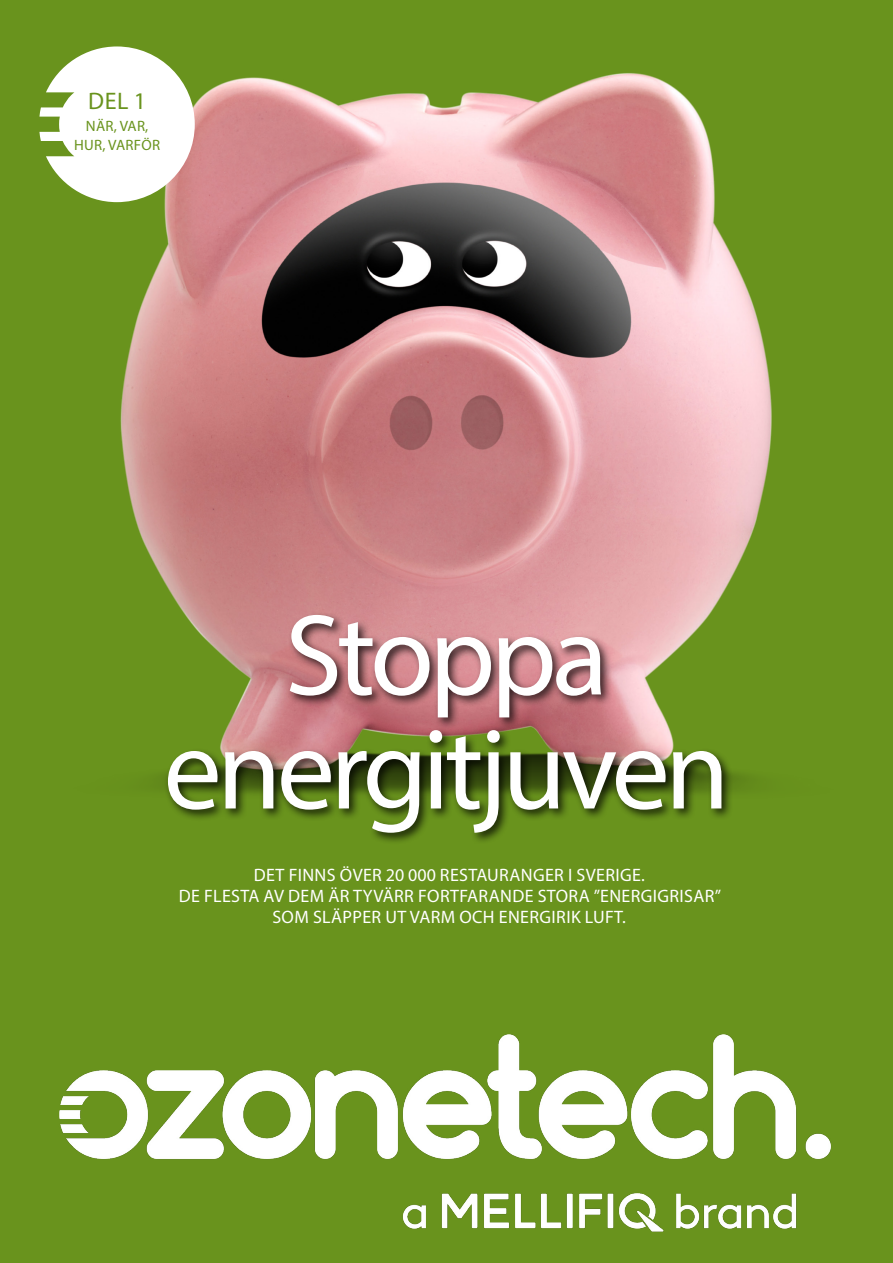
<style>
.page{position:relative;width:893px;height:1263px;background:#fff}
.page>*{position:absolute;margin:0;border:0;box-sizing:border-box;transform-origin:0 0}
.t1{font:116.1px/114px "Myriad Pro";letter-spacing:-.04em;color:#fff;text-align:center}
.t2{font:24px "Myriad Pro";color:#69931d}
.t3{font:18px/21px "Myriad Pro";letter-spacing:.02em;color:#fff;text-align:center}
.t4{font:15px/19.5px "Myriad Pro";letter-spacing:.02em;color:#69931d;text-align:center}
</style>
<div class="page">
<div style="left:1px;top:0;width:892px;height:1263px;background:#69931d"></div>
<img style="left:113px;top:73px;width:659px;height:717px">
<div style="left:164px;top:611px;width:570px;height:234px;background:#000;opacity:.75"></div>
<svg style="left:39px;top:46px;width:156px;height:156px"></svg>
<img style="left:0;top:981px;width:831px;height:282px">
<h2 class="t2" style="left:88px;top:86px;width:59px">DEL 1</h2>
<p class="t4" style="left:74px;top:116px;width:88px">NÄR, VAR,<br>HUR, VARFÖR</p>
<h1 class="t1" style="left:164px;top:597px;width:567px">Stoppa energitjuven</h1>
<p class="t3" style="left:179px;top:864px;width:544px">DET FINNS ÖVER 20 000 RESTAURANGER I SVERIGE.<br>DE FLESTA AV DEM ÄR TYVÄRR FORTFARANDE STORA ”ENERGIGRISAR”<br>SOM SLÄPPER UT VARM OCH ENERGIRIK LUFT.</p>
</div>
